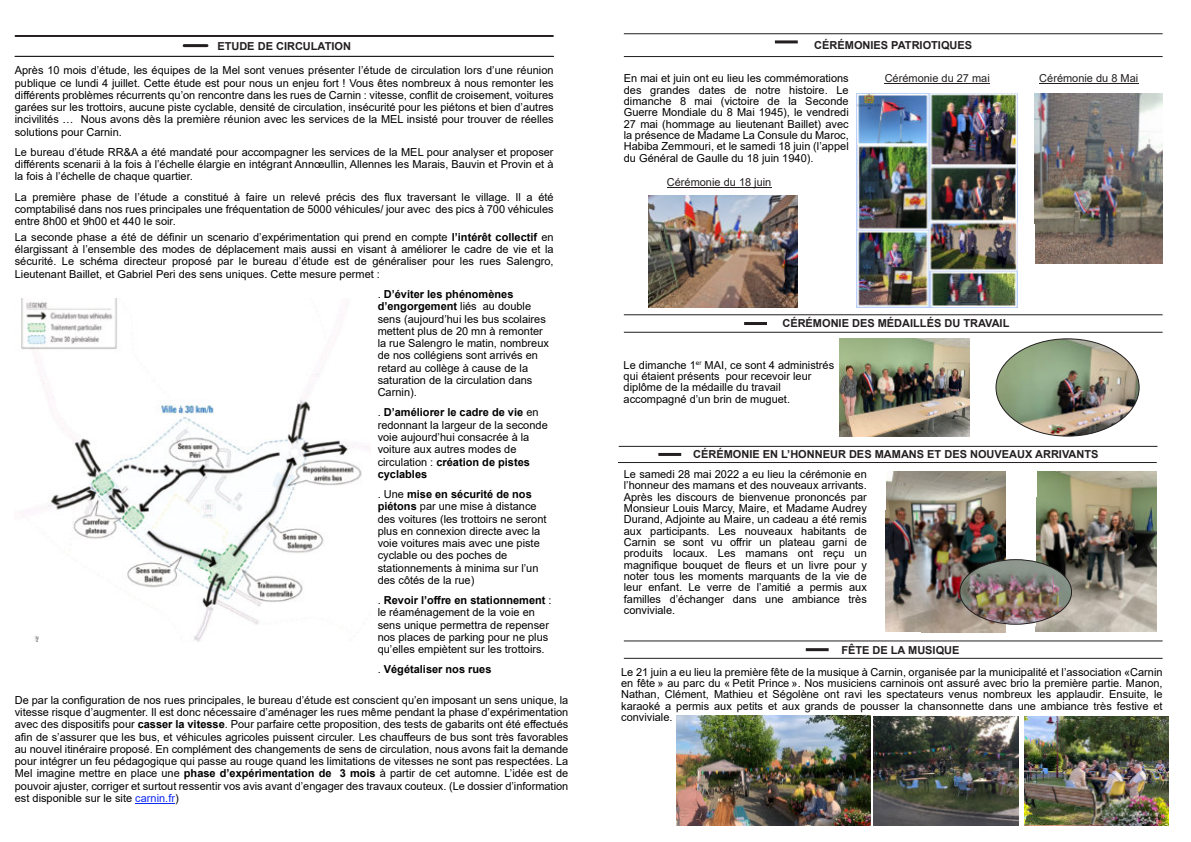
<style>
.page{position:relative;width:1191px;height:842px;background:#fff}
.page>*{position:absolute;margin:0;border:0;box-sizing:border-box;transform-origin:0 0}
.t1{font:11px/12.3px "Arial";color:#000;text-align:justify}
.t2{font:700 11px "Arial";color:#231f20}
.t3{font:11px "Arial";color:#231f20}
.t4{font:700 11px "Arial";color:#000}
.s1{font-weight:700}
.s2{font-weight:400}
.s3{color:#0d28f2}
</style>
<div class="page">
<hr style="left:15px;top:36px;width:538px;height:1px;background:#231f20">
<hr style="left:15px;top:56px;width:538px;height:1px;background:#231f20">
<img style="left:21px;top:299px;width:347px;height:343px">
<hr style="left:135px;top:803px;width:40px;height:1px;background:#0d28f2">
<hr style="left:184px;top:44px;width:23px;height:3px;background:#231f20">
<img style="left:885px;top:471px;width:121px;height:161px">
<img style="left:1035px;top:471px;width:121px;height:161px">
<hr style="left:624px;top:33px;width:538px;height:1px;background:#231f20">
<hr style="left:624px;top:56px;width:538px;height:1px;background:#231f20">
<hr style="left:624px;top:332px;width:538px;height:1px;background:#231f20">
<hr style="left:624px;top:314px;width:538px;height:1px;background:#231f20">
<hr style="left:618px;top:446px;width:539px;height:1px;background:#231f20">
<hr style="left:618px;top:462px;width:538px;height:1px;background:#231f20">
<hr style="left:775px;top:40px;width:22px;height:3px;background:#231f20">
<hr style="left:744px;top:322px;width:23px;height:3px;background:#231f20">
<hr style="left:658px;top:453px;width:23px;height:3px;background:#231f20">
<hr style="left:1039px;top:83px;width:99px;height:1px;background:#231f20">
<hr style="left:667px;top:188px;width:104px;height:1px;background:#231f20">
<img style="left:648px;top:196px;width:149px;height:111px">
<hr style="left:624px;top:658px;width:538px;height:1px;background:#231f20">
<hr style="left:624px;top:641px;width:538px;height:1px;background:#231f20">
<hr style="left:805px;top:648px;width:23px;height:3px;background:#231f20">
<img style="left:960px;top:560px;width:111px;height:64px;border-radius:50%">
<div style="left:959px;top:559px;width:112px;height:65px;border:1px solid #231f20;border-radius:50%"></div>
<img style="left:676px;top:716px;width:195px;height:109px">
<img style="left:874px;top:717px;width:144px;height:108px">
<img style="left:1024px;top:717px;width:144px;height:108px">
<img style="left:1034px;top:93px;width:128px;height:171px">
<img style="left:839px;top:339px;width:131px;height:98px">
<img style="left:996px;top:339px;width:143px;height:97px;border-radius:50%">
<img style="left:857px;top:93px;width:160px;height:214px">
<hr style="left:884px;top:83px;width:106px;height:1px;background:#231f20">
<p class="t2" style="left:217px;top:42px;width:135px">ETUDE DE CIRCULATION</p>
<p class="t1" style="left:15px;top:65px;width:540px">Après 10 mois d’étude, les équipes de la Mel sont venues présenter l’étude de circulation lors d’une réunion publique ce lundi 4 juillet. Cette étude est pour nous un enjeu fort ! Vous êtes nombreux à nous remonter les différents problèmes récurrents qu’on rencontre dans les rues de Carnin : vitesse, conflit de croisement, voitures garées sur les trottoirs, aucune piste cyclable, densité de circulation, insécurité pour les piétons et bien d’autres incivilités … Nous avons dès la première réunion avec les services de la MEL insisté pour trouver de réelles solutions pour Carnin.</p>
<p class="t1" style="left:15px;top:147px;width:540px">Le bureau d’étude RR&amp;A a été mandaté pour accompagner les services de la MEL pour analyser et proposer différents scenarii à la fois à l’échelle élargie en intégrant Annœullin, Allennes les Marais, Bauvin et Provin et à la fois à l’échelle de chaque quartier.</p>
<p class="t1" style="left:15px;top:192px;width:540px">La première phase de l’étude a constitué à faire un relevé précis des flux traversant le village. Il a été comptabilisé dans nos rues principales une fréquentation de 5000 véhicules/ jour avec des pics à 700 véhicules entre 8h00 et 9h00 et 440 le soir.</p>
<p class="t1" style="left:15px;top:232px;width:540px">La seconde phase a été de définir un scenario d’expérimentation qui prend en compte <span class="s1">l’intérêt collectif</span> en élargissant à l’ensemble des modes de déplacement mais aussi en visant à améliorer le cadre de vie et la sécurité. Le schéma directeur proposé par le bureau d’étude est de généraliser pour les rues Salengro, Lieutenant Baillet, et Gabriel Peri des sens uniques. Cette mesure permet :</p>
<p class="t1" style="left:378px;top:289px;width:173px;text-align:left">. <span class="s1">D’éviter les phénomènes d’engorgement</span> liés au double sens (aujourd’hui les bus scolaires mettent plus de 20 mn à remonter la rue Salengro le matin, nombreux de nos collégiens sont arrivés en retard au collège à cause de la saturation de la circulation dans<br>Carnin).</p>
<p class="t1" style="left:378px;top:407px;width:172px;text-align:left">. <span class="s1">D’améliorer le cadre de vie</span> en redonnant la largeur de la seconde voie aujourd’hui consacrée à la voiture aux autres modes de circulation : <span class="s1">création de pistes cyclables</span></p>
<p class="t1" style="left:378px;top:489px;width:170px;text-align:left">. Une <span class="s1">mise en sécurité de nos piétons</span> par une mise à distance des voitures (les trottoirs ne seront plus en connexion directe avec la voie voitures mais avec une piste cyclable ou des poches de stationnements à minima sur l’un des côtés de la rue)</p>
<p class="t1" style="left:378px;top:595px;width:175px;text-align:left">. <span class="s1">Revoir l’offre en stationnement</span> : le réaménagement de la voie en sens unique permettra de repenser nos places de parking pour ne plus qu’elles empiètent sur les trottoirs.</p>
<p class="t4" style="left:378px;top:665px;width:115px"><span class="s2">.</span> Végétaliser nos rues</p>
<p class="t1" style="left:15px;top:695px;width:555px">De par la configuration de nos rues principales, le bureau d’étude est conscient qu’en imposant un sens unique, la vitesse risque d’augmenter. Il est donc nécessaire d’aménager les rues même pendant la phase d’expérimentation avec des dispositifs pour <span class="s1">casser la vitesse</span>. Pour parfaire cette proposition, des tests de gabarits ont été effectués afin de s’assurer que les bus, et véhicules agricoles puissent circuler. Les chauffeurs de bus sont très favorables au nouvel itinéraire proposé. En complément des changements de sens de circulation, nous avons fait la demande pour intégrer un feu pédagogique qui passe au rouge quand les limitations de vitesses ne sont pas respectées. La Mel imagine mettre en place une <span class="s1">phase d’expérimentation de 3 mois</span> à partir de cet automne. L’idée est de pouvoir ajuster, corriger et surtout ressentir vos avis avant d’engager des travaux couteux. (Le dossier d’information est disponible sur le site <span class="s3">carnin.fr</span>)</p>
<p class="t2" style="left:814px;top:41px;width:159px">CÉRÉMONIES PATRIOTIQUES</p>
<p class="t1" style="left:624px;top:74px;width:226px;line-height:11.4px">En mai et juin ont eu lieu les commémorations des grandes dates de notre histoire. Le dimanche 8 mai (victoire de la Seconde Guerre Mondiale du 8 Mai 1945), le vendredi 27 mai (hommage au lieutenant Baillet) avec la présence de Madame La Consule du Maroc, Habiba Zemmouri, et le samedi 18 juin (l’appel du Général de Gaulle du 18 juin 1940).</p>
<p class="t3" style="left:884px;top:74px;width:107px">Cérémonie du 27 mai</p>
<p class="t3" style="left:667px;top:178px;width:106px">Cérémonie du 18 juin</p>
<p class="t3" style="left:1039px;top:74px;width:101px">Cérémonie du 8 Mai</p>
<p class="t2" style="left:782px;top:319px;width:228px">CÉRÉMONIE DES MÉDAILLÉS DU TRAVAIL</p>
<p class="t1" style="left:623px;top:360px;width:212px;line-height:11.4px;text-align:left">Le dimanche 1<sup>er</sup> MAI, ce sont 4 administrés qui étaient présents pour recevoir leur diplôme de la médaille du travail accompagné d’un brin de muguet.</p>
<p class="t2" style="left:693px;top:450px;width:407px">CÉRÉMONIE EN L’HONNEUR DES MAMANS ET DES NOUVEAUX ARRIVANTS</p>
<p class="t1" style="left:624px;top:469px;width:244px;line-height:11.4px">Le samedi 28 mai 2022 a eu lieu la cérémonie en l’honneur des mamans et des nouveaux arrivants.<br>Après les discours de bienvenue prononcés par Monsieur Louis Marcy, Maire, et Madame Audrey Durand, Adjointe au Maire, un cadeau a été remis aux participants. Les nouveaux habitants de Carnin se sont vu offrir un plateau garni de produits locaux. Les mamans ont reçu un magnifique bouquet de fleurs et un livre pour y noter tous les moments marquants de la vie de leur enfant. Le verre de l’amitié a permis aux familles d’échanger dans une ambiance très conviviale.</p>
<p class="t2" style="left:841px;top:646px;width:120px">FÊTE DE LA MUSIQUE</p>
<p class="t1" style="left:621px;top:667px;width:543px;line-height:11.4px">Le 21 juin a eu lieu la première fête de la musique à Carnin, organisée par la municipalité et l’association «Carnin en fête » au parc du « Petit Prince ». Nos musiciens carninois ont assuré avec brio la première partie. Manon, Nathan, Clément, Mathieu et Ségolène ont ravi les spectateurs venus nombreux les applaudir. Ensuite, le karaoké a permis aux petits et aux grands de pousser la chansonnette dans une ambiance très festive et conviviale.</p>
</div>
